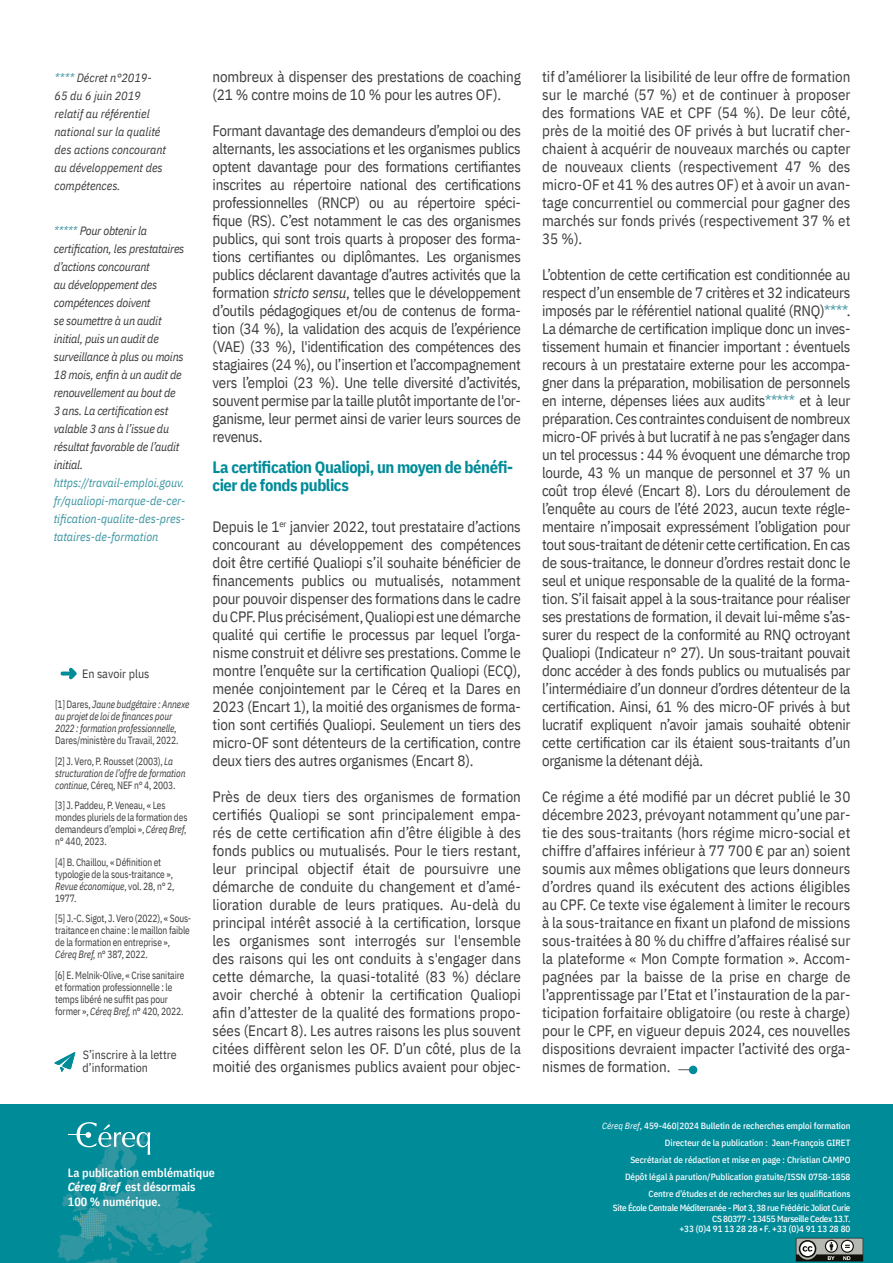
<style>
.page{position:relative;width:893px;height:1263px;background:#fff}
.page>*{position:absolute;margin:0;border:0;box-sizing:border-box;transform-origin:0 0}
.t1{font:700 16.5px/18px "IBM Plex Sans Cond";letter-spacing:-.03em;color:#008b99}
.t2{font:15px/18px "IBM Plex Sans Cond";letter-spacing:-.01em;color:#3c3c3b;text-align:justify}
.t3{font:italic 12px/18px "IBM Plex Sans Cond";letter-spacing:-.02em;color:#3c3c3b}
.t4{font:italic 12px/18px "IBM Plex Sans Cond";color:#3c3c3b}
.t5{font:italic 12px/18px "IBM Plex Sans Cond";color:#3c95a2;text-align:justify}
.t6{font:600 12px/14.4px "IBM Plex Sans Cond";color:#fff}
.t7{font:12px/13.5px "IBM Plex Sans Cond";color:#3c3c3b}
.t8{font:10.5px/12px "IBM Plex Sans Cond";letter-spacing:-.015em;color:#3c3c3b;scale:.9 1}
.t9{font:italic 10.5px/12px "IBM Plex Sans Cond";letter-spacing:-.01em;color:#3c3c3b;scale:.9 1}
.t10{font:500 9px/16.8px "IBM Plex Sans Cond";color:#fff;text-align:right}
.t11{font:500 9px/10.5px "IBM Plex Sans Cond";letter-spacing:-.03em;color:#fff;text-align:right}
.s1{color:#3c95a2}
.s2{font-style:normal}
.s3{font-style:italic}
.s4{font-weight:700;font-style:italic}
.s5{font-weight:400;font-style:italic}
</style>
<div class="page">
<svg style="left:54px;top:1052px;width:21px;height:20px"></svg>
<svg style="left:61px;top:668px;width:16px;height:11px"></svg>
<div style="left:0;top:1105px;width:893px;height:158px;background:#008b99"></div>
<svg style="left:57px;top:1122px;width:155px;height:141px"></svg>
<svg style="left:796px;top:1238px;width:68px;height:24px;background:#7a807c"></svg>
<div style="left:689px;top:1066px;width:8px;height:8px;background:#008b99;border-radius:50%"></div>
<p class="t4" style="left:55px;top:67px;width:113px"><span class="s1">****</span> Décret n°2019-<br>65 du 6 juin 2019 relatif au référentiel national sur la qualité des actions concourant au développement des compétences.</p>
<p class="t3" style="left:54px;top:221px;width:132px"><span class="s1">*****</span> Pour obtenir la certification, les prestataires d’actions concourant<br>au développement des compétences doivent<br>se soumettre à un audit initial, puis un audit de surveillance à plus ou moins<br>18 mois, enfin à un audit de renouvellement au bout de<br>3 ans. La certification est valable 3 ans à l’issue du résultat favorable de l’audit initial.</p>
<p class="t5" style="left:54px;top:473px;width:133px">https://travail-emploi.gouv. fr/qualiopi-marque-de-cer&shy;tification-qualite-des-pres&shy;tataires-de-formation</p>
<p class="t7" style="left:82px;top:666px;width:69px">En savoir plus</p>
<p class="t9" style="left:55px;top:697px;width:151px"><span class="s2">[1] Dares,</span> Jaune budgétaire : Annexe au projet de loi de finances pour 2022 : formation professionnelle<span class="s2">, Dares/ministère du Travail, 2022.</span></p>
<p class="t8" style="left:55px;top:754px;width:146px">[2] J. Vero, P. Rousset (2003), <span class="s3">La structuration de l’offre de formation continue</span>, Céreq, NEF n° 4, 2003.</p>
<p class="t8" style="left:55px;top:798px;width:148px">[3] J. Paddeu, P. Veneau, « Les mondes pluriels de la formation des demandeurs d’emploi », <span class="s3">Céreq Bref</span>, n° 440, 2023.</p>
<p class="t8" style="left:55px;top:855px;width:134px">[4] B. Chaillou, « Définition et typologie de la sous-traitance »,<br><span class="s3">Revue économique</span>, vol. 28, n° 2,<br>1977.</p>
<p class="t8" style="left:55px;top:911px;width:153px">[5] J.-C. Sigot, J. Vero (2022), « Sous&shy;traitance en chaine : le maillon faible de la formation en entreprise », <span class="s3">Céreq Bref,</span> n° 387, 2022.</p>
<p class="t8" style="left:55px;top:968px;width:145px">[6] E. Melnik-Olive, « Crise sanitaire et formation professionnelle : le temps libéré ne suffit pas pour former », <span class="s3">Céreq Bref,</span> n° 420, 2022.</p>
<p class="t7" style="left:83px;top:1047px;width:96px">S’inscrire à la lettre d’information</p>
<p class="t2" style="left:213px;top:66px;width:310px">nombreux à dispenser des prestations de coaching (21 % contre moins de 10 % pour les autres OF).</p>
<p class="t2" style="left:213px;top:120px;width:310px">Formant davantage des demandeurs d’emploi ou des alternants, les associations et les organismes publics optent davantage pour des formations certifiantes inscrites au répertoire national des certifications professionnelles (RNCP) ou au répertoire spéci&shy;fique (RS). C’est notamment le cas des organismes publics, qui sont trois quarts à proposer des forma&shy;tions certifiantes ou diplômantes. Les organismes publics déclarent davantage d’autres activités que la formation <span class="s3">stricto sensu</span>, telles que le développement d’outils pédagogiques et/ou de contenus de forma&shy;tion (34 %), la validation des acquis de l’expérience (VAE) (33 %), l'identification des compétences des stagiaires (24 %), ou l’insertion et l’accompagnement vers l’emploi (23 %). Une telle diversité d’activités, souvent permise par la taille plutôt importante de l'or&shy;ganisme, leur permet ainsi de varier leurs sources de revenus.</p>
<p class="t1" style="left:213px;top:456px;width:302px">La certification Qualiopi, un moyen de bénéfi&shy;cier de fonds publics</p>
<p class="t2" style="left:213px;top:516px;width:310px">Depuis le 1<sup>er</sup> janvier 2022, tout prestataire d’actions concourant au développement des compétences doit être certifié Qualiopi s’il souhaite bénéficier de financements publics ou mutualisés, notamment pour pouvoir dispenser des formations dans le cadre du CPF. Plus précisément, Qualiopi est une démarche qualité qui certifie le processus par lequel l’orga&shy;nisme construit et délivre ses prestations. Comme le montre l’enquête sur la certification Qualiopi (ECQ), menée conjointement par le Céreq et la Dares en 2023 (Encart 1), la moitié des organismes de forma&shy;tion sont certifiés Qualiopi. Seulement un tiers des micro-OF sont détenteurs de la certification, contre deux tiers des autres organismes (Encart 8).</p>
<p class="t2" style="left:213px;top:786px;width:310px">Près de deux tiers des organismes de formation certifiés Qualiopi se sont principalement empa&shy;rés de cette certification afin d’être éligible à des fonds publics ou mutualisés. Pour le tiers restant, leur principal objectif était de poursuivre une démarche de conduite du changement et d’amé&shy;lioration durable de leurs pratiques. Au-delà du principal intérêt associé à la certification, lorsque les organismes sont interrogés sur l'ensemble des raisons qui les ont conduits à s'engager dans cette démarche, la quasi-totalité (83 %) déclare avoir cherché à obtenir la certification Qualiopi afin d’attester de la qualité des formations propo&shy;sées (Encart 8). Les autres raisons les plus souvent citées diffèrent selon les OF. D’un côté, plus de la moitié des organismes publics avaient pour objec-</p>
<p class="t6" style="left:68px;top:1164px;width:148px">La publication emblématique<br><span class="s4">Céreq Bref</span> est désormais<br>100 % numérique.</p>
<p class="t2" style="left:542px;top:66px;width:310px">tif d’améliorer la lisibilité de leur offre de formation sur le marché (57 %) et de continuer à proposer des formations VAE et CPF (54 %). De leur côté, près de la moitié des OF privés à but lucratif cher&shy;chaient à acquérir de nouveaux marchés ou capter de nouveaux clients (respectivement 47 % des micro-OF et 41 % des autres OF) et à avoir un avan&shy;tage concurrentiel ou commercial pour gagner des marchés sur fonds privés (respectivement 37 % et 35 %).</p>
<p class="t2" style="left:542px;top:264px;width:310px">L’obtention de cette certification est conditionnée au respect d’un ensemble de 7 critères et 32 indicateurs imposés par le référentiel national qualité (RNQ)<span class="s1">****</span>.<br>La démarche de certification implique donc un inves&shy;tissement humain et financier important : éventuels recours à un prestataire externe pour les accompa&shy;gner dans la préparation, mobilisation de personnels en interne, dépenses liées aux audits<span class="s1">*****</span> et à leur préparation. Ces contraintes conduisent de nombreux micro-OF privés à but lucratif à ne pas s’engager dans un tel processus : 44 % évoquent une démarche trop lourde, 43 % un manque de personnel et 37 % un coût trop élevé (Encart 8). Lors du déroulement de l’enquête au cours de l’été 2023, aucun texte régle&shy;mentaire n’imposait expressément l’obligation pour tout sous-traitant de détenir cette certification. En cas de sous-traitance, le donneur d’ordres restait donc le seul et unique responsable de la qualité de la forma&shy;tion. S’il faisait appel à la sous-traitance pour réaliser ses prestations de formation, il devait lui-même s’as&shy;surer du respect de la conformité au RNQ octroyant Qualiopi (Indicateur n° 27). Un sous-traitant pouvait donc accéder à des fonds publics ou mutualisés par l’intermédiaire d’un donneur d’ordres détenteur de la certification. Ainsi, 61 % des micro-OF privés à but lucratif expliquent n’avoir jamais souhaité obtenir cette certification car ils étaient sous-traitants d’un organisme la détenant déjà.</p>
<p class="t2" style="left:542px;top:786px;width:310px">Ce régime a été modifié par un décret publié le 30 décembre 2023, prévoyant notamment qu’une par&shy;tie des sous-traitants (hors régime micro-social et chiffre d’affaires inférieur à 77 700 € par an) soient soumis aux mêmes obligations que leurs donneurs d’ordres quand ils exécutent des actions éligibles au CPF. Ce texte vise également à limiter le recours à la sous-traitance en fixant un plafond de missions sous-traitées à 80 % du chiffre d’affaires réalisé sur la plateforme « Mon Compte formation ». Accom&shy;pagnées par la baisse de la prise en charge de l’apprentissage par l’Etat et l’instauration de la par&shy;ticipation forfaitaire obligatoire (ou reste à charge) pour le CPF, en vigueur depuis 2024, ces nouvelles dispositions devraient impacter l’activité des orga&shy;nismes de formation.</p>
<p class="t10" style="left:602px;top:1117px;width:250px"><span class="s5">Céreq Bref</span>, 459-460|2024 Bulletin de recherches emploi formation Directeur de la publication : Jean-François GIRET<br>Secrétariat de rédaction et mise en page : Christian CAMPO<br>Dépôt légal à parution/Publication gratuite/ISSN 0758-1858<br>Centre d’études et de recherches sur les qualifications</p>
<p class="t11" style="left:613px;top:1202px;width:239px">Site École Centrale Méditerranée - Plot 3, 38 rue Frédéric Joliot Curie<br>CS 80377 - 13455 Marseille Cedex 13.T.<br>+33 (0)4 91 13 28 28 • F. +33 (0)4 91 13 28 80</p>
</div>
